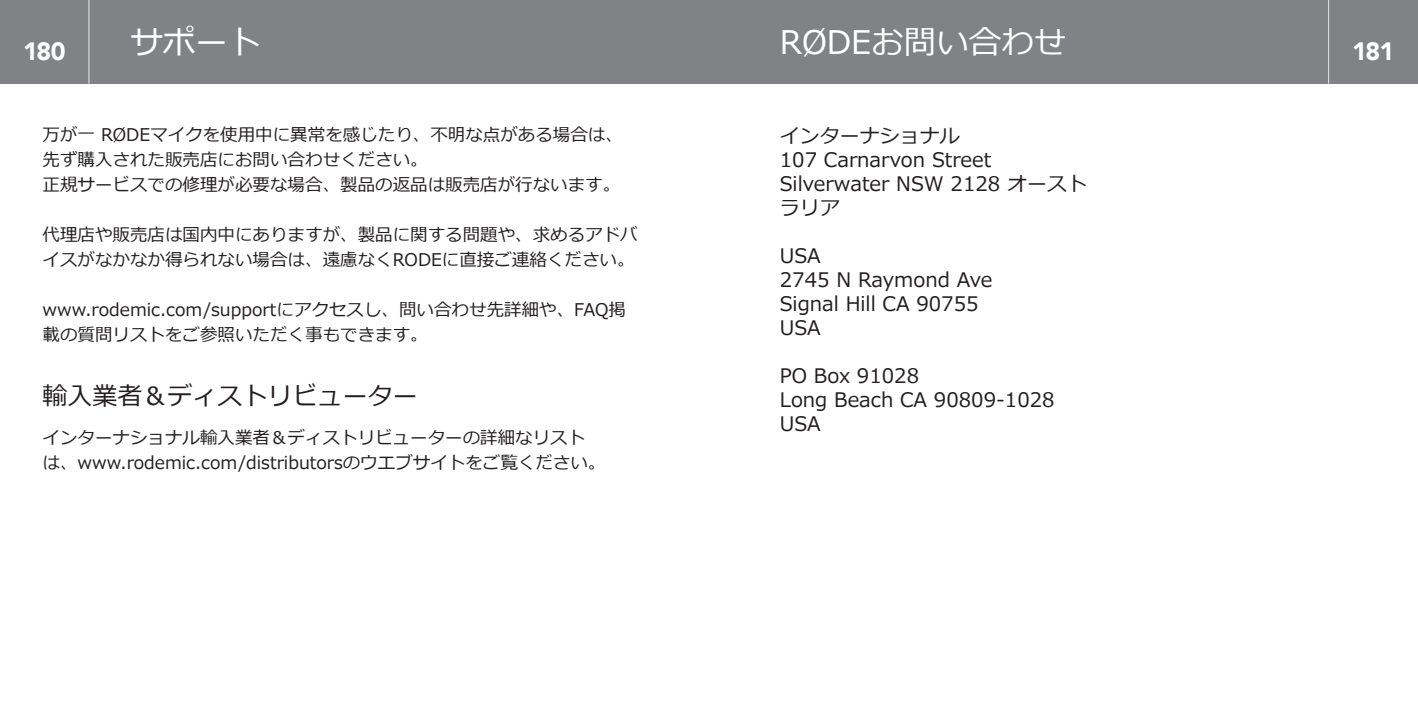
<style>
.page{position:relative;width:1418px;height:709px;background:#fff}
.page>*{position:absolute;margin:0;border:0;box-sizing:border-box;transform-origin:0 0}
.t1{font:32.5px "Meiryo";color:#fff}
.t2{font:25px "Meiryo";color:#231f20}
.t3{font:900 25px "Avenir";letter-spacing:-.05em;color:#fff}
.t4{font:20px/24px "Meiryo";color:#231f20}
.t5{font:17.5px/25px "Meiryo";color:#231f20}
</style>
<div class="page">
<div style="left:0;top:0;width:1417px;height:84px;background:#808285"></div>
<hr style="left:88px;top:0;width:1px;height:84px;background:#e6e7e9">
<hr style="left:1328px;top:0;width:1px;height:84px;background:#e6e7e9">
<h2 class="t3" style="left:23px;top:30px;width:44px">180</h2>
<h1 class="t1" style="left:130px;top:20px;width:131px">サポート</h1>
<p class="t5" style="left:43px;top:123px;width:582px">万が一 RØDEマイクを使用中に異常を感じたり、不明な点がある場合は、先ず購入された販売店にお問い合わせください。<br>正規サービスでの修理が必要な場合、製品の返品は販売店が行ないます。</p>
<p class="t5" style="left:43px;top:223px;width:597px">代理店や販売店は国内中にありますが、製品に関する問題や、求めるアドバイスがなかなか得られない場合は、遠慮なくRODEに直接ご連絡ください。</p>
<p class="t5" style="left:43px;top:298px;width:585px">www.rodemic.com/supportにアクセスし、問い合わせ先詳細や、FAQ掲載の質問リストをご参照いただく事もできます。</p>
<h2 class="t2" style="left:43px;top:378px;width:377px">輸入業者＆ディストリビューター</h2>
<p class="t5" style="left:43px;top:426px;width:564px">インターナショナル輸入業者＆ディストリビューターの詳細なリストは、www.rodemic.com/distributorsのウエブサイトをご覧ください。</p>
<h1 class="t1" style="left:780px;top:20px;width:288px">RØDEお問い合わせ</h1>
<p class="t4" style="left:780px;top:125px;width:309px">インターナショナル<br>107 Carnarvon Street<br>Silverwater NSW 2128 オーストラリア</p>
<p class="t4" style="left:780px;top:245px;width:214px">USA<br>2745 N Raymond Ave<br>Signal Hill CA 90755<br>USA</p>
<p class="t4" style="left:780px;top:365px;width:276px">PO Box 91028<br>Long Beach CA 90809-1028<br>USA</p>
<h2 class="t3" style="left:1352px;top:30px;width:43px">181</h2>
</div>
